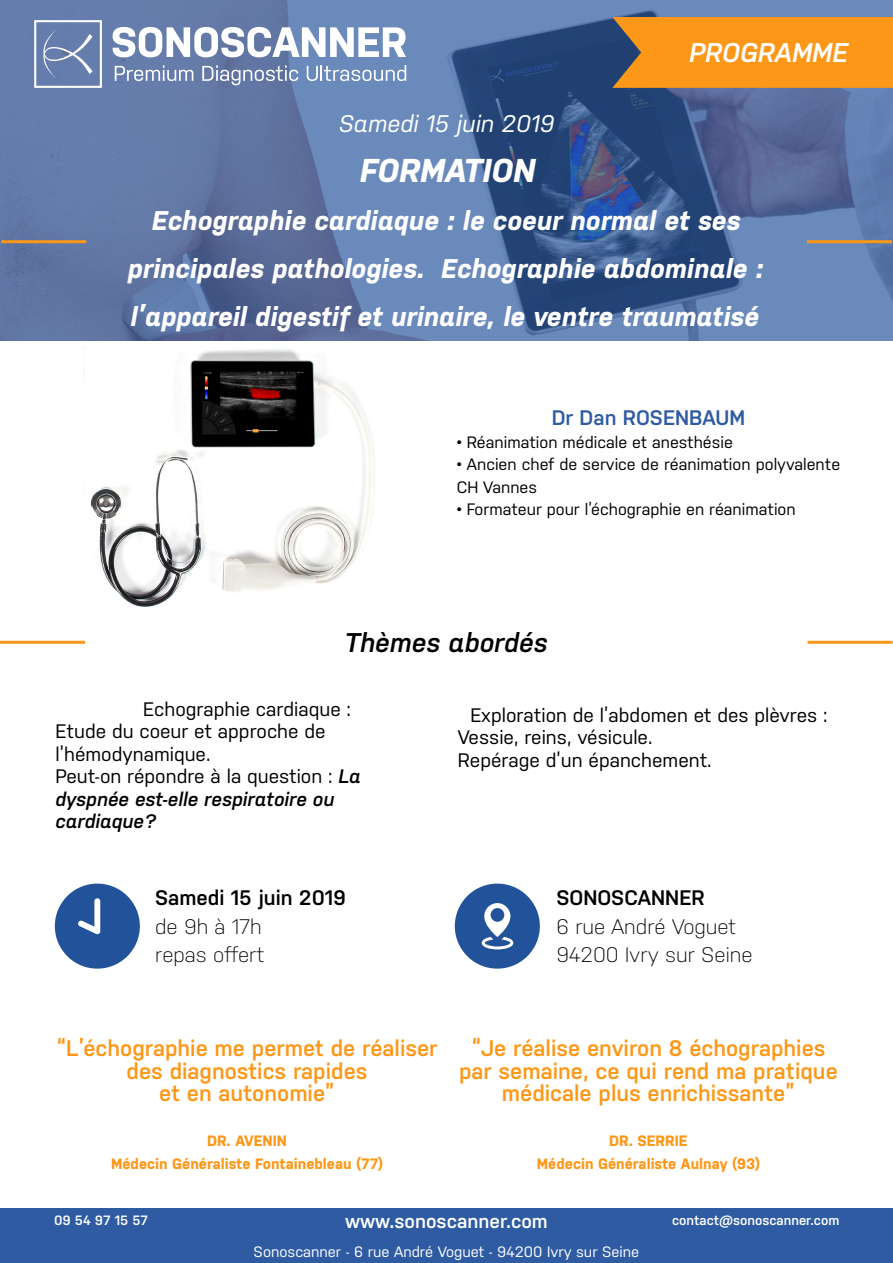
<style>
.page{position:relative;width:893px;height:1263px;background:#fff}
.page>*{position:absolute;margin:0;border:0;box-sizing:border-box;transform-origin:0 0}
.t1{font:italic 700 33px "Nudista";color:#fff}
.t2{font:italic 700 27px/48px "Nudista";color:#fff;text-align:center}
.t3{font:italic 600 27px "Nudista";color:#000}
.t4{font:italic 600 27px "Nudista";color:#fff}
.t5{font:italic 24px "Nudista";color:#fff}
.t6{font:600 22.5px/22.5px "Nudista";color:#fd9717;text-align:center}
.t7{font:300 21px/28.5px "Nudista";color:#000}
.t8{font:600 21px "Nudista";color:#000}
.t9{font:600 21px "Nudista";color:#2e5ba2}
.t10{font:19.5px/22.5px "Nudista";color:#000}
.t11{font:600 19.5px "Nudista";color:#fff}
.t12{font:16.5px/22.5px "Nudista";color:#000}
.t13{font:700 15px/22.5px "Nudista";color:#fd9717;text-align:center}
.t14{font:15px "Nudista";color:#fff}
.t15{font:600 13.5px "Nudista";color:#fff}
.s1{font-weight:600;font-style:italic}
</style>
<div class="page">
<img style="left:84px;top:340px;width:324px;height:267px">
<div style="left:0;top:1208px;width:893px;height:55px;background:#2e5ba2"></div>
<svg style="left:0;top:0;width:893px;height:340px;background:#5670a1"></svg>
<svg style="left:34px;top:20px;width:68px;height:68px;background:#8094bb"></svg>
<svg style="left:113px;top:27px;width:293px;height:30px"></svg>
<svg style="left:115px;top:65px;width:78px;height:16px"></svg>
<svg style="left:202px;top:65px;width:96px;height:20px;background:#8595b9"></svg>
<svg style="left:307px;top:65px;width:99px;height:17px;background:#90a7cd"></svg>
<div style="left:612px;top:17px;width:281px;height:71px;background:#fd9717"></div>
<hr style="left:1px;top:240px;width:85px;height:3px;background:#fd9717">
<hr style="left:807px;top:240px;width:85px;height:3px;background:#fd9717">
<hr style="left:0;top:641px;width:85px;height:3px;background:#fd9717">
<svg style="left:55px;top:883px;width:85px;height:86px"></svg>
<svg style="left:455px;top:883px;width:85px;height:86px"></svg>
<hr style="left:807px;top:641px;width:86px;height:3px;background:#fd9717">
<p class="t5" style="left:339px;top:106px;width:217px">Samedi 15 juin 2019</p>
<h2 class="t4" style="left:689px;top:33px;width:160px">PROGRAMME</h2>
<h1 class="t1" style="left:360px;top:146px;width:177px">FORMATION</h1>
<h2 class="t2" style="left:128px;top:194px;width:637px">Echographie cardiaque : le coeur normal et ses principales pathologies. Echographie abdominale : l’appareil digestif et urinaire, le ventre traumatisé</h2>
<p class="t9" style="left:552px;top:402px;width:195px">Dr Dan ROSENBAUM</p>
<p class="t12" style="left:457px;top:429px;width:278px">• Réanimation médicale et anesthésie</p>
<p class="t12" style="left:457px;top:452px;width:385px">• Ancien chef de service de réanimation polyvalente<br>CH Vannes</p>
<p class="t12" style="left:457px;top:497px;width:340px">• Formateur pour l’échographie en réanimation</p>
<h2 class="t3" style="left:345px;top:623px;width:204px">Thèmes abordés</h2>
<p class="t10" style="left:55px;top:696px;width:307px;text-indent:88px">Echographie cardiaque :<br>Etude du coeur et approche de l’hémodynamique.<br>Peut-on répondre à la question : <span class="s1">La dyspnée est-elle respiratoire ou cardiaque?</span></p>
<p class="t10" style="left:458px;top:702px;width:371px;text-indent:13px">Exploration de l’abdomen et des plèvres :<br>Vessie, reins, vésicule.<br>Repérage d’un épanchement.</p>
<p class="t8" style="left:155px;top:883px;width:192px">Samedi 15 juin 2019</p>
<p class="t7" style="left:155px;top:910px;width:111px">de 9h à 17h repas offert</p>
<p class="t8" style="left:556px;top:883px;width:150px">SONOSCANNER</p>
<p class="t7" style="left:556px;top:910px;width:198px">6 rue André Voguet<br>94200 Ivry sur Seine</p>
<p class="t6" style="left:57px;top:1035px;width:382px">“L’échographie me permet de réaliser des diagnostics rapides<br>et en autonomie”</p>
<p class="t13" style="left:111px;top:1128px;width:273px">DR. AVENIN<br>Médecin Généraliste Fontainebleau (77)</p>
<p class="t6" style="left:459px;top:1035px;width:380px">“Je réalise environ 8 échographies par semaine, ce qui rend ma pratique médicale plus enrichissante”</p>
<p class="t13" style="left:537px;top:1128px;width:225px">DR. SERRIE<br>Médecin Généraliste Aulnay (93)</p>
<p class="t15" style="left:54px;top:1211px;width:96px">09 54 97 15 57</p>
<p class="t11" style="left:345px;top:1206px;width:204px">www.sonoscanner.com</p>
<p class="t15" style="left:672px;top:1211px;width:169px">contact@sonoscanner.com</p>
<p class="t14" style="left:254px;top:1241px;width:387px">Sonoscanner - 6 rue André Voguet - 94200 Ivry sur Seine</p>
</div>
